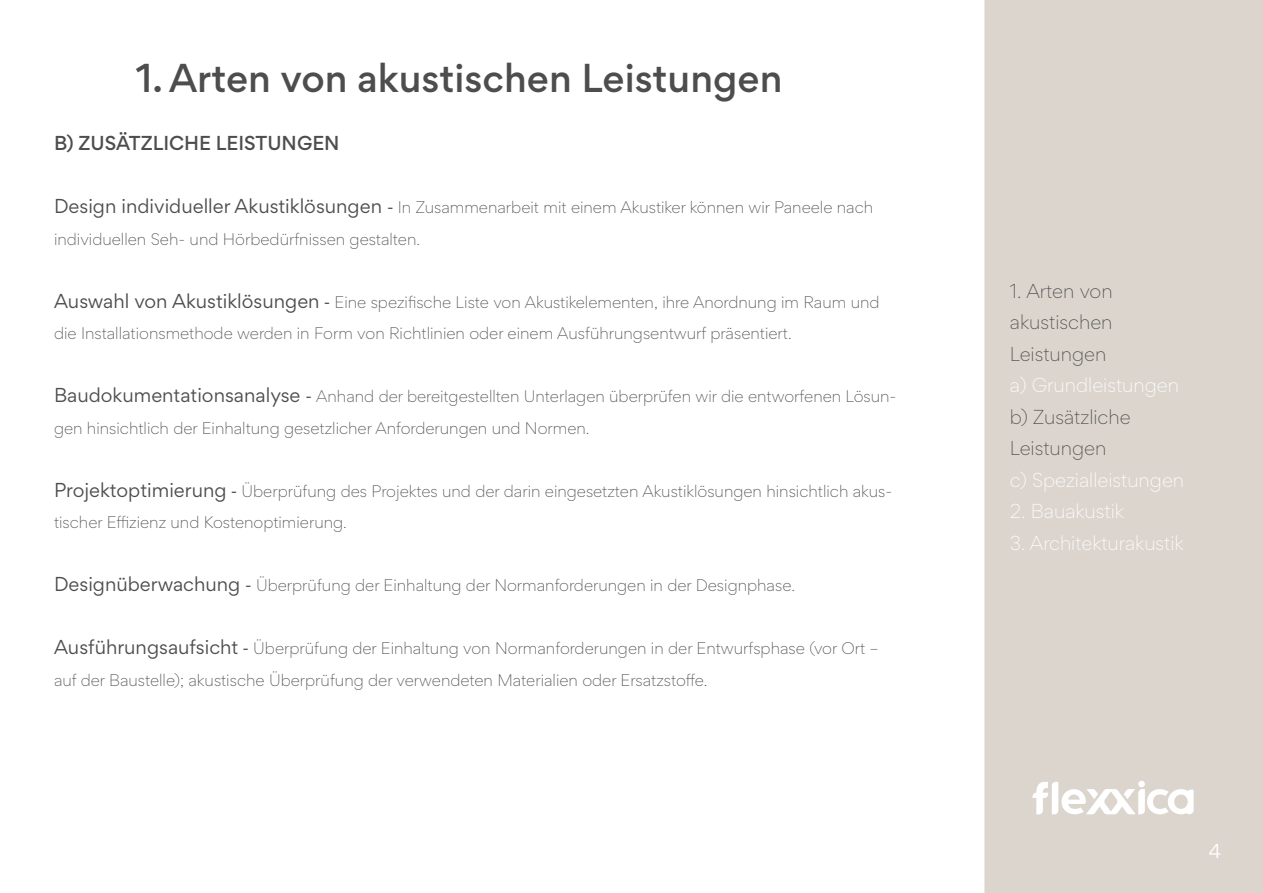
<style>
.page{position:relative;width:1263px;height:893px;background:#fff}
.page>*{position:absolute;margin:0;border:0;box-sizing:border-box;transform-origin:0 0}
.t1{font:500 36px "Gordita";color:#4d4d4d}
.t2{font:300 18px "Gordita";color:#fff}
.t3{font:300 18px "Gordita";color:#4d4d4d}
.t4{font:500 18px "Gordita";color:#4d4d4d}
.t5{font:18px "Gordita";color:#fff}
.t6{font:300 15px/31.5px "Gordita";color:#4d4d4d}
.s1{font-weight:400;font-size:18px}
.s2{font-weight:400}
</style>
<div class="page">
<div style="left:985px;top:1px;width:277px;height:891px;background:#dbd5cd"></div>
<div style="left:984px;top:0;width:279px;height:893px;border:2px solid #dbd5cd"></div>
<div style="left:1138px;top:781px;width:7px;height:6px;background:#fff;border-radius:50%"></div>
<svg style="left:1032px;top:782px;width:161px;height:32px"></svg>
<p class="t1" style="left:136px;top:52px;width:648px">1. Arten von akustischen Leistungen</p>
<p class="t4" style="left:54px;top:130px;width:287px">B) ZUSÄTZLICHE LEISTUNGEN</p>
<p class="t6" style="left:54px;top:191px;width:821px"><span class="s1">Design individueller Akustiklösungen</span> <span class="s2">-</span> In Zusammenarbeit mit einem Akustiker können wir Paneele nach individuellen Seh- und Hörbedürfnissen gestalten.</p>
<p class="t6" style="left:54px;top:285px;width:827px"><span class="s1">Auswahl von Akustiklösungen</span> <span class="s2">-</span> Eine spezifische Liste von Akustikelementen, ihre Anordnung im Raum und die Installationsmethode werden in Form von Richtlinien oder einem Ausführungsentwurf präsentiert.</p>
<p class="t6" style="left:54px;top:380px;width:844px"><span class="s1">Baudokumentationsanalyse</span> <span class="s2">-</span> Anhand der bereitgestellten Unterlagen überprüfen wir die entworfenen Lösun&shy;gen hinsichtlich der Einhaltung gesetzlicher Anforderungen und Normen.</p>
<p class="t6" style="left:54px;top:474px;width:840px"><span class="s1">Projektoptimierung</span> <span class="s2">-</span> Überprüfung des Projektes und der darin eingesetzten Akustiklösungen hinsichtlich akus&shy;tischer Effizienz und Kostenoptimierung.</p>
<p class="t6" style="left:54px;top:569px;width:743px"><span class="s1">Designüberwachung</span> <span class="s2">-</span> Überprüfung der Einhaltung der Normanforderungen in der Designphase.</p>
<p class="t6" style="left:54px;top:632px;width:826px"><span class="s1">Ausführungsaufsicht</span> <span class="s2">-</span> Überprüfung der Einhaltung von Normanforderungen in der Entwurfsphase (vor Ort – auf der Baustelle); akustische Überprüfung der verwendeten Materialien oder Ersatzstoffe.</p>
<p class="t3" style="left:1010px;top:277px;width:104px">1. Arten von</p>
<p class="t3" style="left:1010px;top:309px;width:104px">akustischen</p>
<p class="t3" style="left:1010px;top:340px;width:98px">Leistungen</p>
<p class="t2" style="left:1010px;top:372px;width:171px">a) Grundleistungen</p>
<p class="t3" style="left:1010px;top:403px;width:122px">b) Zusätzliche</p>
<p class="t3" style="left:1010px;top:435px;width:98px">Leistungen</p>
<p class="t2" style="left:1010px;top:466px;width:176px">c) Spezialleistungen</p>
<p class="t2" style="left:1010px;top:498px;width:116px">2. Bauakustik</p>
<p class="t2" style="left:1010px;top:529px;width:175px">3. Architekturakustik</p>
<p class="t5" style="left:1209px;top:838px;width:14px">4</p>
</div>
